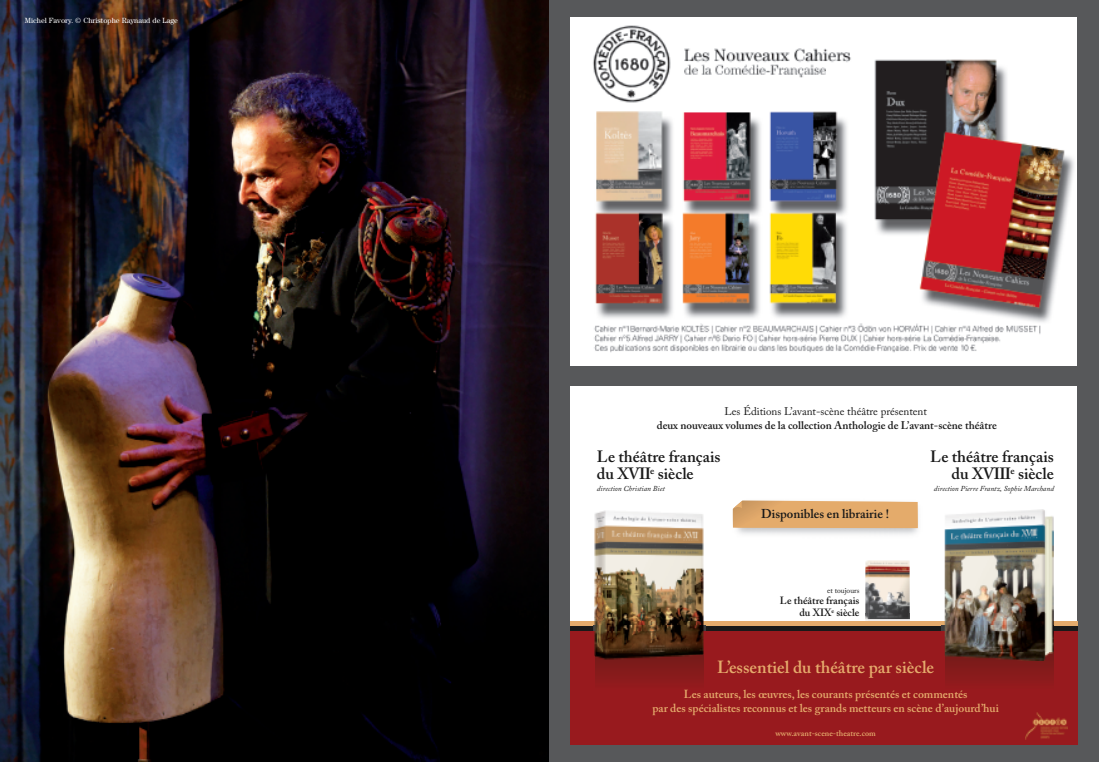
<style>
.page{position:relative;width:1099px;height:762px;background:#fff}
.page>*{position:absolute;margin:0;border:0;box-sizing:border-box;transform-origin:0 0}
.t1{font:600 17.38px "Adobe Caslon Pro";color:#e5ab6c}
.t2{font:600 16.25px/17.5px "Adobe Caslon Pro";color:#191919}
.t3{font:600 12.75px "Adobe Caslon Pro";color:#191919}
.t4{font:600 11.62px/14px "Adobe Caslon Pro";color:#e5ab6c;text-align:center}
.t5{font:600 11px "Adobe Caslon Pro";color:#191919}
.t6{font:11px "Adobe Caslon Pro";color:#191919}
.t7{font:600 10.5px/11.6px "Adobe Caslon Pro";color:#191919;text-align:right}
.t8{font:600 8.12px "Adobe Caslon Pro";color:#e5ab6c}
.t9{font:italic 7.5px "Adobe Caslon Pro";color:#191919}
.t10{font:7.5px "Century Std";color:#fff}
.t11{font:7.5px "Adobe Caslon Pro";color:#191919}
</style>
<div class="page">
<img style="left:0;top:0;width:549px;height:762px">
<div style="left:549px;top:0;width:549px;height:762px;background:#57585a"></div>
<img style="left:570px;top:18px;width:506px;height:347px">
<div style="left:570px;top:386px;width:506px;height:358px;background:#fff"></div>
<img style="left:865px;top:571px;width:44px;height:49px">
<img style="left:868px;top:614px;width:41px;height:7px">
<div style="left:570px;top:621px;width:506px;height:5px;background:#e5ab6c"></div>
<div style="left:570px;top:626px;width:506px;height:5px;background:#191919"></div>
<div style="left:570px;top:631px;width:506px;height:113px;background:#981a1e"></div>
<img style="left:737px;top:502px;width:182px;height:69px">
<svg style="left:732px;top:500px;width:185px;height:28px;background:#e3ad72"></svg>
<svg style="left:865px;top:614px;width:3px;height:4px"></svg>
<img style="left:593px;top:510px;width:113px;height:151px">
<img style="left:941px;top:509px;width:112px;height:152px">
<img style="left:1025px;top:712px;width:42px;height:28px">
<p class="t10" style="left:25px;top:18px;width:155px">Michel Favory. © Christophe Raynaud de Lage</p>
<p class="t6" style="left:724px;top:407px;width:204px">Les Éditions L’avant-scène théâtre présentent</p>
<p class="t5" style="left:657px;top:421px;width:341px">deux nouveaux volumes de la collection Anthologie de L’avant-scène théâtre</p>
<h2 class="t2" style="left:597px;top:449px;width:125px">Le théâtre français du XVII<sup>e</sup> siècle</h2>
<p class="t9" style="left:597px;top:486px;width:69px">direction Christian Biet</p>
<p class="t3" style="left:761px;top:509px;width:129px">Disponibles en librairie !</p>
<h2 class="t2" style="left:930px;top:449px;width:125px;text-align:right">Le théâtre français du XVIII<sup>e</sup> siècle</h2>
<p class="t9" style="left:934px;top:486px;width:121px">direction Pierre Frantz, Sophie Marchand</p>
<p class="t11" style="left:827px;top:587px;width:34px">et toujours</p>
<p class="t7" style="left:780px;top:596px;width:81px">Le théâtre français du XIX<sup>e</sup> siècle</p>
<h1 class="t1" style="left:717px;top:661px;width:218px">L’essentiel du théâtre par siècle</h1>
<p class="t4" style="left:652px;top:688px;width:348px">Les auteurs, les œuvres, les courants présentés et commentés<br>par des spécialistes reconnus et les grands metteurs en scène d’aujourd’hui</p>
<p class="t8" style="left:775px;top:730px;width:102px">www.avant-scene-theatre.com</p>
</div>
